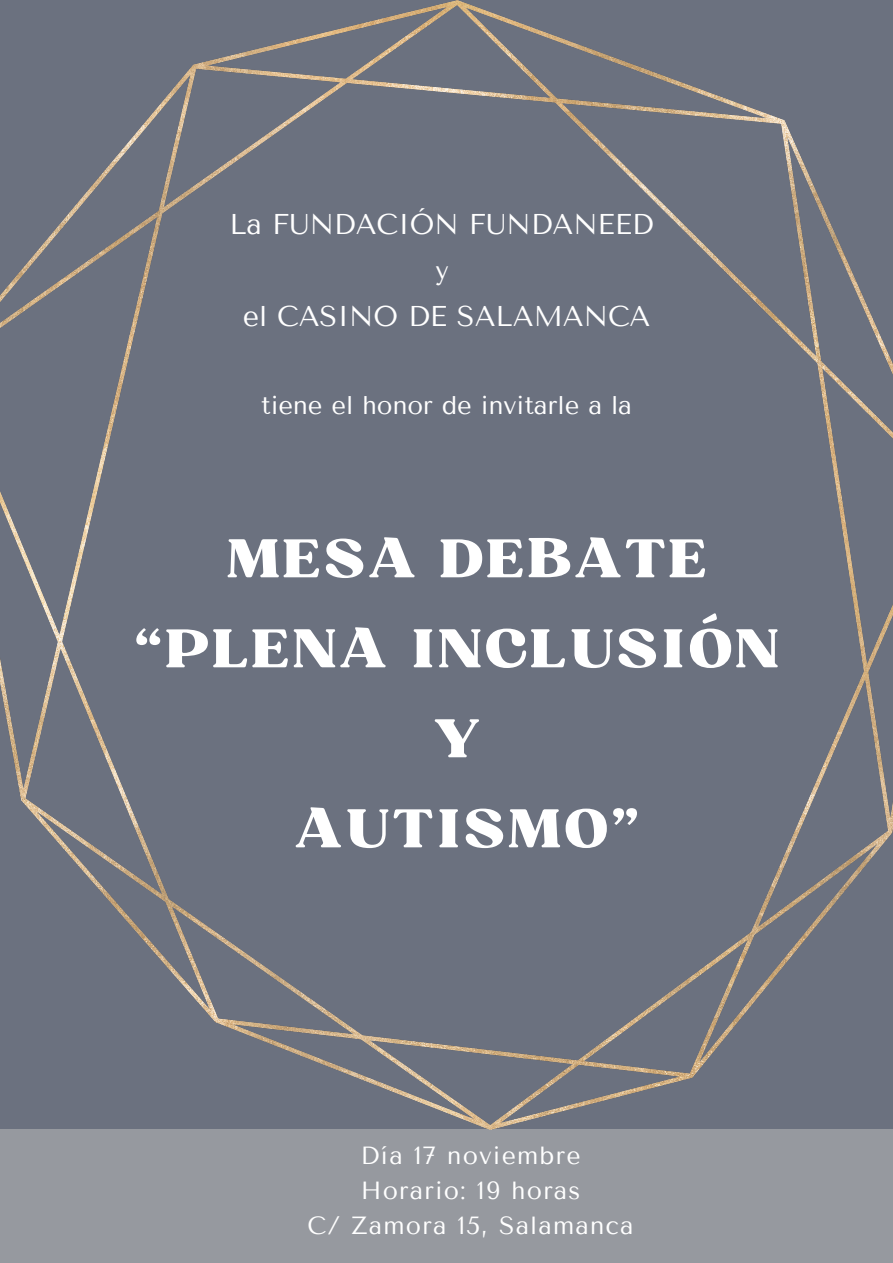
<style>
.page{position:relative;width:893px;height:1263px;background:#fff}
.page>*{position:absolute;margin:0;border:0;box-sizing:border-box;transform-origin:0 0}
.t1{font:52.5px "Bugaki";letter-spacing:.05em;color:#fff}
.t2{font:28.5px "Tenor Sans";color:#fff}
.t3{font:25.5px "Tenor Sans";color:#fff}
.t4{font:24.75px "Tenor Sans";letter-spacing:.05em;color:#fff}
</style>
<div class="page">
<div style="left:0;top:1129px;width:893px;height:134px;background:#96999f"></div>
<div style="left:0;top:0;width:893px;height:1129px;background:#6b717f"></div>
<p class="t2" style="left:229px;top:208px;width:426px">La FUNDACIÓN FUNDANEED</p>
<p class="t3" style="left:436px;top:255px;width:14px">y</p>
<p class="t2" style="left:243px;top:300px;width:409px">el CASINO DE SALAMANCA</p>
<p class="t3" style="left:261px;top:390px;width:372px">tiene el honor de invitarle a la</p>
<p class="t1" style="left:226px;top:526px;width:482px">MESA DEBATE</p>
<p class="t1" style="left:134px;top:616px;width:646px">“PLENA INCLUSIÓN</p>
<p class="t1" style="left:434px;top:706px;width:47px">Y</p>
<p class="t1" style="left:294px;top:796px;width:346px">AUTISMO”</p>
<p class="t4" style="left:360px;top:1142px;width:222px">Día 17 noviembre</p>
<p class="t4" style="left:361px;top:1176px;width:221px">Horario: 19 horas</p>
<p class="t4" style="left:307px;top:1211px;width:328px">C/ Zamora 15, Salamanca</p>
</div>
